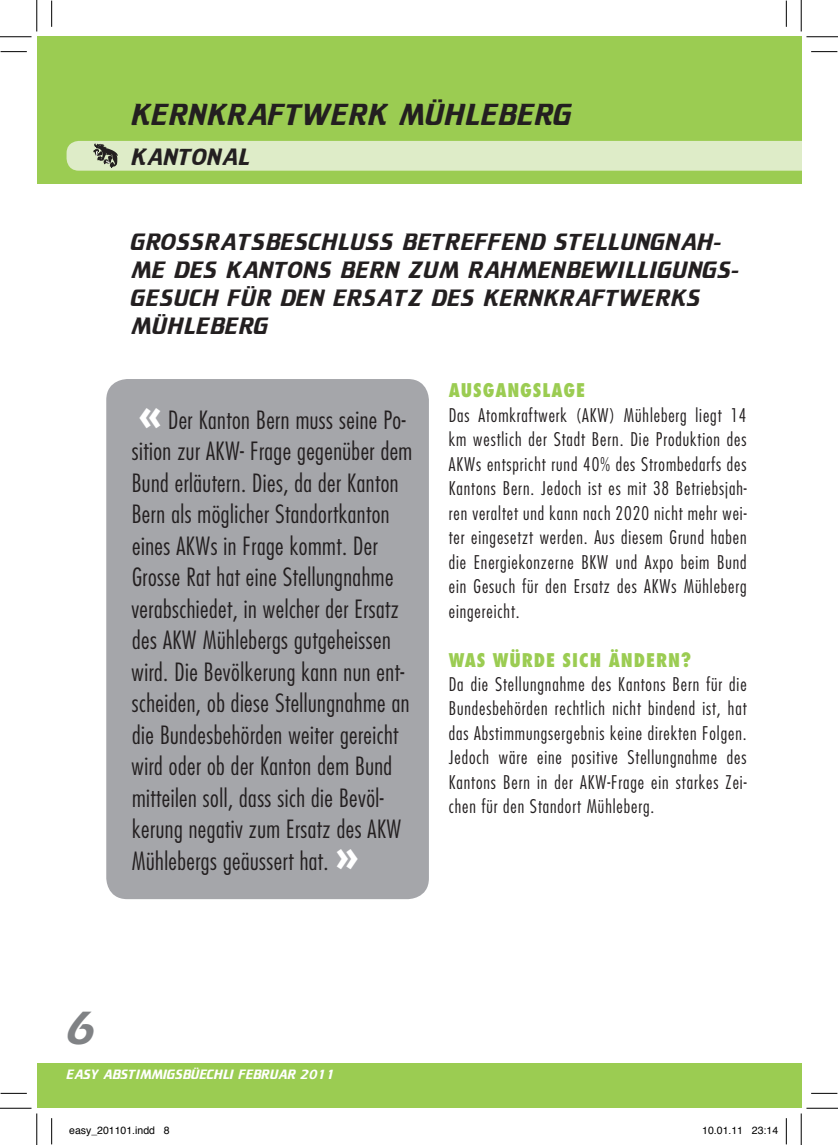
<style>
.page{position:relative;width:838px;height:1145px;background:#fff}
.page>*{position:absolute;margin:0;border:0;box-sizing:border-box;transform-origin:0 0}
.t1{font:49px "Biathlon";color:#808285}
.t2{font:31.5px "Biathlon";letter-spacing:.035em;color:#231f20}
.t3{font:300 condensed 24.5px/31.5px "Futura Std";letter-spacing:.02em;color:#231f20}
.t4{font:24.5px "Biathlon";letter-spacing:.04em;color:#231f20}
.t5{font:300 condensed 18.38px/24.5px "Futura Std";letter-spacing:.05em;color:#231f20;text-align:justify}
.t6{font:800 condensed 18.38px "Futura Std";letter-spacing:.05em;color:#9bcc52}
.t7{font:14px "Biathlon";letter-spacing:.02em;color:#fff}
.t8{font:10.5px "Helvetica";color:#000}
.s1{font-weight:800;font-stretch:normal;font-size:43.75px;color:#fff}
</style>
<div class="page">
<div style="left:37px;top:37px;width:764px;height:147px;background:#9bcc52"></div>
<div style="left:37px;top:1064px;width:764px;height:44px;background:#9bcc52"></div>
<div style="left:106px;top:379px;width:323px;height:520px;background:#a5a6aa;border-radius:21px"></div>
<div style="left:67px;top:141px;width:734px;height:30px;background:#deecc8"></div>
<svg style="left:1px;top:51px;width:26px;height:1px"></svg>
<svg style="left:811px;top:51px;width:26px;height:1px"></svg>
<svg style="left:1px;top:1093px;width:26px;height:1px"></svg>
<svg style="left:811px;top:1093px;width:26px;height:1px"></svg>
<svg style="left:51px;top:1px;width:1px;height:26px"></svg>
<svg style="left:51px;top:1118px;width:1px;height:26px"></svg>
<svg style="left:786px;top:1px;width:1px;height:26px"></svg>
<svg style="left:786px;top:1118px;width:1px;height:26px"></svg>
<hr style="left:0;top:36px;width:32px;height:1px;background:#000">
<hr style="left:806px;top:36px;width:31px;height:1px;background:#000">
<hr style="left:0;top:1108px;width:32px;height:1px;background:#000">
<hr style="left:806px;top:1108px;width:31px;height:1px;background:#000">
<hr style="left:36px;top:0;width:1px;height:31px;background:#000">
<hr style="left:36px;top:1113px;width:1px;height:32px;background:#000">
<hr style="left:800px;top:0;width:1px;height:31px;background:#000">
<hr style="left:800px;top:1113px;width:1px;height:32px;background:#000">
<h2 class="t2" style="left:131px;top:98px;width:176px">KERNKRAFTWE</h2>
<h2 class="t2" style="left:348px;top:98px;width:96px">RK MÜHLEBE</h2>
<h2 class="t2" style="left:534px;top:98px;width:39px">RG</h2>
<h3 class="t4" style="left:131px;top:144px;width:92px">KANTONAL</h3>
<h3 class="t4" style="left:131px;top:229px;width:105px">GROSSRATSBESCHL</h3>
<h3 class="t4" style="left:350px;top:229px;width:232px">USS BETREFFEND STELL</h3>
<h3 class="t4" style="left:620px;top:229px;width:33px">UNGNAH</h3>
<h3 class="t4" style="left:713px;top:229px;width:9px">-</h3>
<h3 class="t4" style="left:131px;top:257px;width:112px">ME DES KANT</h3>
<h3 class="t4" style="left:288px;top:257px;width:196px">ONS BERN ZUM RAHMENBEWILLIG</h3>
<h3 class="t4" style="left:672px;top:257px;width:68px">UNGS-</h3>
<h3 class="t4" style="left:131px;top:285px;width:491px">GESUCH FÜR DEN ERSATZ DES KERNKRAFTWE</h3>
<h3 class="t4" style="left:655px;top:285px;width:46px">RKS</h3>
<h3 class="t4" style="left:131px;top:313px;width:37px">MÜHLEBE</h3>
<h3 class="t4" style="left:239px;top:313px;width:31px">RG</h3>
<p class="t3" style="left:131px;top:404px;width:282px"><span class="s1">«</span> Der Kanton Bern muss seine Po&shy;sition zur AKW- Frage gegenüber dem Bund erläutern. Dies, da der Kanton Bern als möglicher Standortkanton eines AKWs in Frage kommt. Der Grosse Rat hat eine Stellungnahme verabschiedet, in welcher der Ersatz des AKW Mühlebergs gutgeheissen wird. Die Bevölkerung kann nun ent&shy;scheiden, ob diese Stellungnahme an die Bundesbehörden weiter gereicht wird oder ob der Kanton dem Bund mitteilen soll, dass sich die Bevöl&shy;kerung negativ zum Ersatz des AKW Mühlebergs geäussert hat. <span class="s1">»</span></p>
<p class="t6" style="left:448px;top:379px;width:25px">AUSGANGSLAGE</p>
<p class="t5" style="left:448px;top:403px;width:299px">Das Atomkraftwerk (AKW) Mühleberg liegt 14 km westlich der Stadt Bern. Die Produktion des AKWs entspricht rund 40% des Strombedarfs des Kantons Bern. Jedoch ist es mit 38 Betriebsjah&shy;ren veraltet und kann nach 2020 nicht mehr wei&shy;ter eingesetzt werden. Aus diesem Grund haben die Energiekonzerne BKW und Axpo beim Bund ein Gesuch für den Ersatz des AKWs Mühleberg eingereicht.</p>
<p class="t6" style="left:448px;top:648px;width:59px">WAS WÜR</p>
<p class="t6" style="left:533px;top:648px;width:40px">DE SICH</p>
<p class="t6" style="left:608px;top:648px;width:49px">ÄNDERN</p>
<p class="t6" style="left:681px;top:648px;width:12px">?</p>
<p class="t5" style="left:448px;top:672px;width:299px">Da die Stellungnahme des Kantons Bern für die Bundesbehörden rechtlich nicht bindend ist, hat das Abstimmungsergebnis keine direkten Folgen.<br>Jedoch wäre eine positive Stellungnahme des Kantons Bern in der AKW-Frage ein starkes Zei&shy;chen für den Standort Mühleberg.</p>
<h1 class="t1" style="left:67px;top:1001px;width:31px">6</h1>
<p class="t7" style="left:67px;top:1067px;width:270px">EASY ABSTIMMIGSBÜECHLI FEBRUAR 2011</p>
<p class="t8" style="left:69px;top:1122px;width:102px">easy_201101.indd 8</p>
<p class="t8" style="left:702px;top:1122px;width:77px">10.01.11 23:14</p>
</div>
